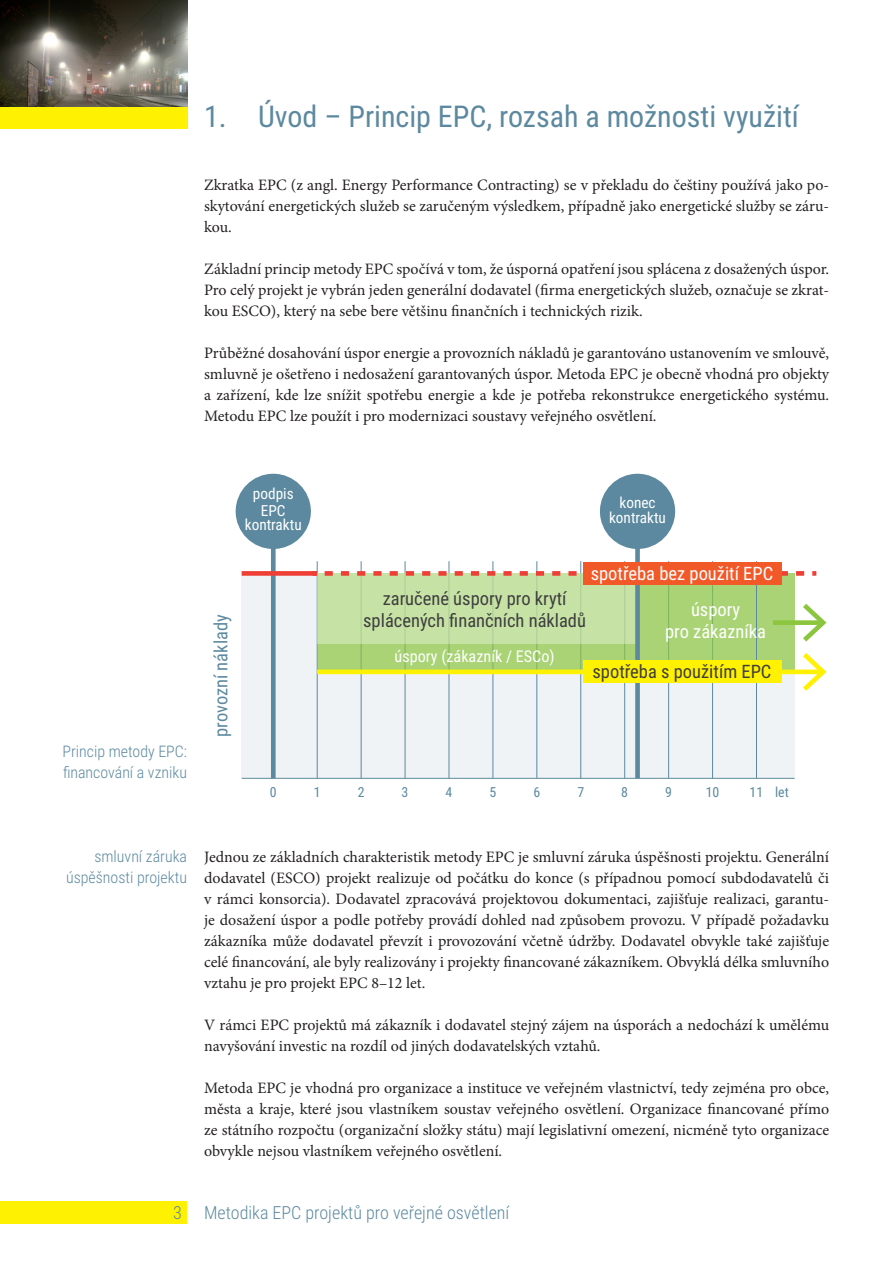
<style>
.page{position:relative;width:893px;height:1263px;background:#fff}
.page>*{position:absolute;margin:0;border:0;box-sizing:border-box;transform-origin:0 0}
.t1{font:30px "Roboto Condensed";color:#5c899f}
.t2{font:18.45px/22.2px "Roboto Condensed";color:#3e3e3f;text-align:center}
.t3{font:18.45px/22.2px "Roboto Condensed";color:#fff;text-align:center}
.t4{font:18.45px "Roboto Condensed";color:#5c899f}
.t5{font:300 18px "Roboto Condensed";color:#5c899f}
.t6{font:16.2px "Roboto Condensed";color:#fff}
.t7{font:15.9px/21px "Minion Pro";color:#231f20;text-align:justify}
.t8{font:300 15.9px/21px "Roboto Condensed";color:#5c899f;text-align:right}
.t9{font:15.3px/16.2px "Roboto Condensed";color:#fff;text-align:center}
.t10{font:13.8px "Roboto Condensed";color:#5c899f}
</style>
<div class="page">
<div style="left:0;top:1201px;width:187px;height:23px;background:#fff101"></div>
<div style="left:0;top:106px;width:187px;height:23px;background:#fff101"></div>
<div style="left:242px;top:573px;width:553px;height:205px;background:#eff3f5"></div>
<hr style="left:317px;top:561px;width:1px;height:217px;background:#5c899f">
<hr style="left:361px;top:561px;width:1px;height:217px;background:#5c899f">
<hr style="left:405px;top:561px;width:1px;height:217px;background:#5c899f">
<hr style="left:449px;top:561px;width:1px;height:217px;background:#5c899f">
<hr style="left:493px;top:561px;width:1px;height:217px;background:#5c899f">
<hr style="left:537px;top:561px;width:1px;height:217px;background:#5c899f">
<hr style="left:580px;top:561px;width:1px;height:217px;background:#5c899f">
<hr style="left:624px;top:561px;width:1px;height:217px;background:#5c899f">
<hr style="left:668px;top:561px;width:1px;height:217px;background:#5c899f">
<hr style="left:712px;top:561px;width:1px;height:217px;background:#5c899f">
<div style="left:317px;top:573px;width:478px;height:99px;background:#a9d375"></div>
<div style="left:317px;top:573px;width:320px;height:71px;background:#c7e2a5"></div>
<hr style="left:242px;top:778px;width:553px;height:1px;background:#5c899f">
<div style="left:271px;top:542px;width:5px;height:236px;background:#5c899f"></div>
<div style="left:635px;top:542px;width:5px;height:236px;background:#5c899f"></div>
<hr style="left:756px;top:561px;width:1px;height:217px;background:#5c899f">
<div style="left:242px;top:571px;width:75px;height:5px;background:#ee3e35"></div>
<svg style="left:325px;top:571px;width:491px;height:5px"></svg>
<div style="left:583px;top:562px;width:198px;height:23px;background:#f15929"></div>
<div style="left:317px;top:669px;width:504px;height:5px;background:#fff101"></div>
<svg style="left:803px;top:653px;width:23px;height:38px"></svg>
<div style="left:773px;top:620px;width:48px;height:5px;background:#8bc63e"></div>
<svg style="left:803px;top:604px;width:23px;height:37px"></svg>
<div style="left:583px;top:660px;width:198px;height:23px;background:#fff101"></div>
<div style="left:236px;top:474px;width:75px;height:75px;background:#5c899f;border-radius:50%"></div>
<div style="left:600px;top:474px;width:75px;height:75px;background:#5c899f;border-radius:50%"></div>
<img style="left:0;top:0;width:187px;height:106px">
<h1 class="t1" style="left:204px;top:96px;width:596px">1. Úvod – Princip EPC, rozsah a možnosti využití</h1>
<p class="t7" style="left:204px;top:175px;width:627px">Zkratka EPC (z angl. Energy Performance Contracting) se v překladu do češtiny používá jako po&shy;skytování energetických služeb se zaručeným výsledkem, případně jako energetické služby se záru&shy;kou.</p>
<p class="t7" style="left:204px;top:259px;width:627px">Základní princip metody EPC spočívá v tom, že úsporná opatření jsou splácena z dosažených úspor.<br>Pro celý projekt je vybrán jeden generální dodavatel (firma energetických služeb, označuje se zkrat&shy;kou ESCO), který na sebe bere většinu finančních i technických rizik.</p>
<p class="t7" style="left:204px;top:343px;width:627px">Průběžné dosahování úspor energie a provozních nákladů je garantováno ustanovením ve smlouvě, smluvně je ošetřeno i nedosažení garantovaných úspor. Metoda EPC je obecně vhodná pro objekty a zařízení, kde lze snížit spotřebu energie a kde je potřeba rekonstrukce energetického systému.<br>Metodu EPC lze použít i pro modernizaci soustavy veřejného osvětlení.</p>
<p class="t8" style="left:63px;top:741px;width:126px;text-align:left">Princip metody EPC: financování a vzniku</p>
<p class="t9" style="left:253px;top:485px;width:42px">podpis<br>EPC</p>
<p class="t9" style="left:245px;top:516px;width:58px">kontraktu</p>
<p class="t4" style="left:208px;top:737px;width:124px;rotate:-90deg">provozní náklady</p>
<p class="t9" style="left:609px;top:495px;width:58px;line-height:14.2px">konec kontraktu</p>
<p class="t3" style="left:591px;top:562px;width:184px">spotřeba bez použití EPC</p>
<p class="t2" style="left:363px;top:586px;width:224px">zaručené úspory pro krytí splácených finančních nákladů</p>
<p class="t6" style="left:395px;top:645px;width:162px">úspory (zákazník / ESCo)</p>
<p class="t3" style="left:665px;top:597px;width:102px">úspory<br>pro zákazníka</p>
<p class="t2" style="left:592px;top:660px;width:180px">spotřeba s použitím EPC</p>
<p class="t10" style="left:270px;top:783px;width:8px">0</p>
<p class="t10" style="left:314px;top:783px;width:8px">1</p>
<p class="t10" style="left:358px;top:783px;width:8px">2</p>
<p class="t10" style="left:402px;top:783px;width:8px">3</p>
<p class="t10" style="left:446px;top:783px;width:8px">4</p>
<p class="t10" style="left:489px;top:783px;width:8px">5</p>
<p class="t10" style="left:533px;top:783px;width:8px">6</p>
<p class="t10" style="left:577px;top:783px;width:8px">7</p>
<p class="t10" style="left:621px;top:783px;width:8px">8</p>
<p class="t10" style="left:665px;top:783px;width:8px">9</p>
<p class="t10" style="left:706px;top:783px;width:15px">10</p>
<p class="t10" style="left:750px;top:783px;width:41px">11 let</p>
<p class="t8" style="left:66px;top:846px;width:122px">smluvní záruka úspěšnosti projektu</p>
<p class="t7" style="left:204px;top:847px;width:627px">Jednou ze základních charakteristik metody EPC je smluvní záruka úspěšnosti projektu. Generální dodavatel (ESCO) projekt realizuje od počátku do konce (s případnou pomocí subdodavatelů či v rámci konsorcia). Dodavatel zpracovává projektovou dokumentaci, zajišťuje realizaci, garantu&shy;je dosažení úspor a podle potřeby provádí dohled nad způsobem provozu. V případě požadavku zákazníka může dodavatel převzít i provozování včetně údržby. Dodavatel obvykle také zajišťuje celé financování, ale byly realizovány i projekty financované zákazníkem. Obvyklá délka smluvního vztahu je pro projekt EPC 8–12 let.</p>
<p class="t7" style="left:204px;top:1015px;width:627px">V rámci EPC projektů má zákazník i dodavatel stejný zájem na úsporách a nedochází k umělému navyšování investic na rozdíl od jiných dodavatelských vztahů.</p>
<p class="t7" style="left:204px;top:1078px;width:627px">Metoda EPC je vhodná pro organizace a instituce ve veřejném vlastnictví, tedy zejména pro obce, města a kraje, které jsou vlastníkem soustav veřejného osvětlení. Organizace financované přímo ze státního rozpočtu (organizační složky státu) mají legislativní omezení, nicméně tyto organizace obvykle nejsou vlastníkem veřejného osvětlení.</p>
<p class="t5" style="left:173px;top:1200px;width:338px">3 Metodika EPC projektů pro veřejné osvětlení</p>
</div>
